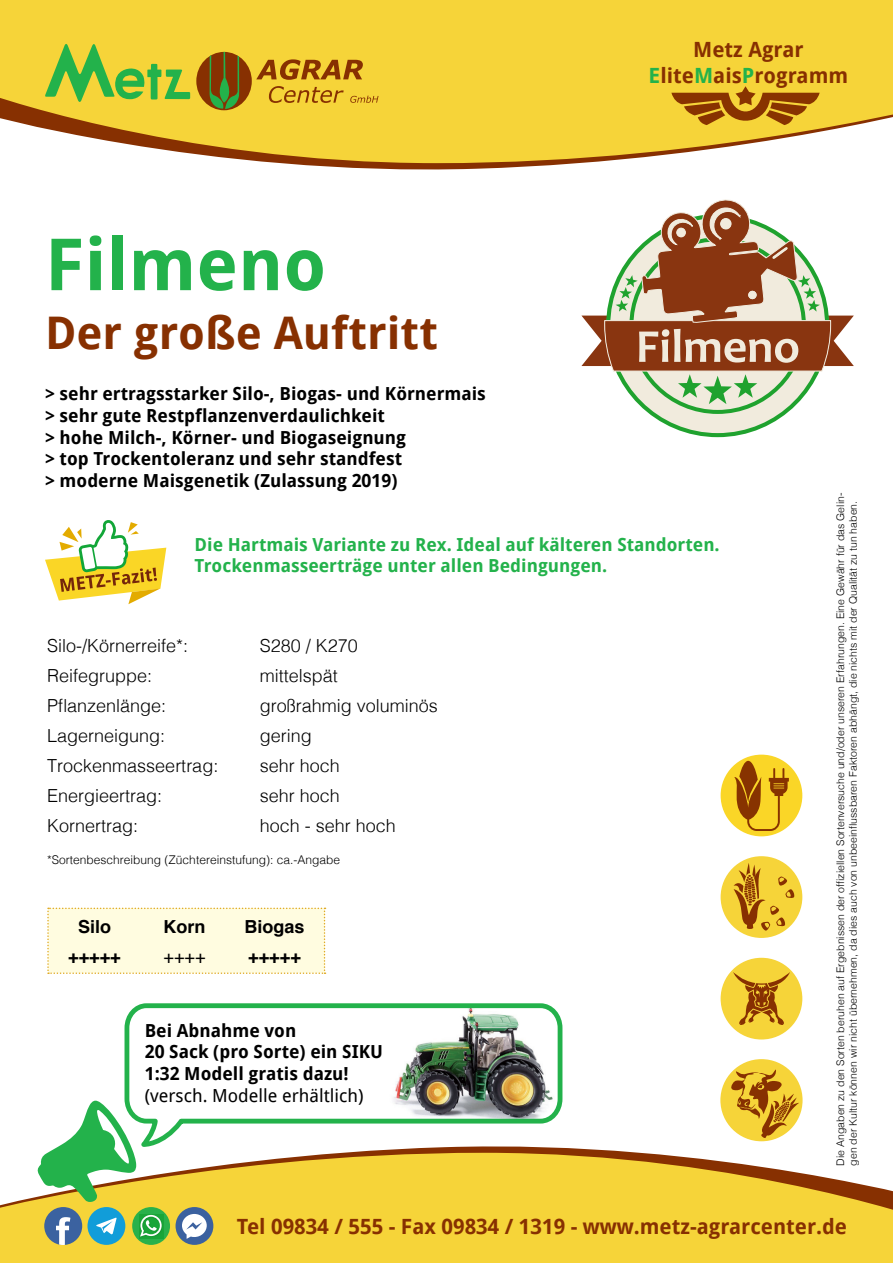
<style>
.page{position:relative;width:893px;height:1263px;background:#fff}
.page>*{position:absolute;margin:0;border:0;box-sizing:border-box;transform-origin:0 0}
.t1{font:700 72px "Droid Sans";color:#23b24b}
.t2{font:700 45px "Droid Sans";color:#873001}
.t3{font:700 21px/25.2px "Droid Sans";color:#873001;text-align:center}
.t4{font:700 18px/21.6px "Droid Sans";color:#000}
.t5{font:300 18px "Helvetica";color:#000}
.t6{font:700 18px/21.6px "Droid Sans";color:#23b24b}
.t7{font:18px "Droid Sans";color:#000}
.t8{font:700 18px "Helvetica";color:#000}
.t9{font:18px "Helvetica";color:#000}
.t10{font:300 12px "Helvetica";color:#000}
.t11{font:300 10.5px/12.6px "Helvetica";color:#000}
.s1{color:#23b24b}
</style>
<div class="page">
<svg style="left:280px;top:163px;width:299px;height:7px;fill:#873001"></svg>
<svg style="left:0;top:0;width:893px;height:163px;background:#f1d049"></svg>
<svg style="left:45px;top:44px;width:145px;height:58px;background:#adc83f"></svg>
<svg style="left:196px;top:52px;width:183px;height:58px;background:#c69b27"></svg>
<svg style="left:671px;top:86px;width:149px;height:42px;background:#c68e20"></svg>
<svg style="left:341px;top:1139px;width:434px;height:14px"></svg>
<svg style="left:0;top:1153px;width:893px;height:110px;background:#f0ce47"></svg>
<svg style="left:124px;top:1003px;width:441px;height:149px"></svg>
<svg style="left:132px;top:1207px;width:38px;height:38px"></svg>
<div style="left:176px;top:1207px;width:37px;height:38px;background:#3b619f;border-radius:50%"></div>
<svg style="left:182px;top:1214px;width:25px;height:25px"></svg>
<svg style="left:37px;top:1101px;width:125px;height:144px"></svg>
<svg style="left:649px;top:414px;width:137px;height:23px;fill:#f1ebdd"></svg>
<svg style="left:581px;top:199px;width:273px;height:215px"></svg>
<div style="left:47px;top:908px;width:278px;height:66px;background:#fffce0"></div>
<div style="left:721px;top:755px;width:81px;height:81px;background:#fad627;border-radius:50%"></div>
<svg style="left:734px;top:761px;width:55px;height:70px"></svg>
<div style="left:721px;top:958px;width:81px;height:81px;background:#f6d439;border-radius:50%"></div>
<svg style="left:733px;top:972px;width:57px;height:53px"></svg>
<div style="left:720px;top:1059px;width:82px;height:82px;background:#f6d439;border-radius:50%"></div>
<svg style="left:731px;top:1069px;width:68px;height:69px"></svg>
<div style="left:721px;top:856px;width:81px;height:82px;background:#f6d439;border-radius:50%"></div>
<svg style="left:734px;top:863px;width:61px;height:68px"></svg>
<svg style="left:45px;top:520px;width:121px;height:84px"></svg>
<h1 class="t1" style="left:45px;top:223px;width:283px">Filmeno</h1>
<h2 class="t2" style="left:45px;top:308px;width:395px">Der große Auftritt</h2>
<p class="t4" style="left:45px;top:383px;width:442px">&gt; sehr ertragsstarker Silo-, Biogas- und Körnermais &gt; sehr gute Restpflanzenverdaulichkeit<br>&gt; hohe Milch-, Körner- und Biogaseignung<br>&gt; top Trockentoleranz und sehr standfest<br>&gt; moderne Maisgenetik (Zulassung 2019)</p>
<p class="t3" style="left:649px;top:37px;width:201px">Metz Agrar<br><span class="s1">E</span>lite<span class="s1">M</span>ais<span class="s1">P</span>rogramm</p>
<p class="t6" style="left:195px;top:534px;width:527px">Die Hartmais Variante zu Rex. Ideal auf kälteren Standorten.<br>Trockenmasseerträge unter allen Bedingungen.</p>
<p class="t5" style="left:47px;top:630px;width:143px">Silo-/Körnerreife*:</p>
<p class="t5" style="left:260px;top:630px;width:100px">S280 / K270</p>
<p class="t5" style="left:47px;top:660px;width:107px">Reifegruppe:</p>
<p class="t5" style="left:260px;top:660px;width:80px">mittelspät</p>
<p class="t5" style="left:47px;top:690px;width:121px">Pflanzenlänge:</p>
<p class="t5" style="left:260px;top:690px;width:180px">großrahmig voluminös</p>
<p class="t5" style="left:47px;top:720px;width:120px">Lagerneigung:</p>
<p class="t5" style="left:260px;top:720px;width:54px">gering</p>
<p class="t5" style="left:47px;top:750px;width:173px">Trockenmasseertrag:</p>
<p class="t5" style="left:260px;top:750px;width:82px">sehr hoch</p>
<p class="t5" style="left:47px;top:780px;width:117px">Energieertrag:</p>
<p class="t5" style="left:260px;top:780px;width:82px">sehr hoch</p>
<p class="t5" style="left:47px;top:810px;width:93px">Kornertrag:</p>
<p class="t5" style="left:260px;top:810px;width:138px">hoch - sehr hoch</p>
<p class="t10" style="left:47px;top:849px;width:294px">*Sortenbeschreibung (Züchtereinstufung): ca.-Angabe</p>
<p class="t8" style="left:78px;top:912px;width:35px">Silo</p>
<p class="t8" style="left:164px;top:912px;width:43px">Korn</p>
<p class="t8" style="left:245px;top:912px;width:62px">Biogas</p>
<p class="t8" style="left:68px;top:942px;width:54px">+++++</p>
<p class="t9" style="left:164px;top:942px;width:44px">++++</p>
<p class="t8" style="left:248px;top:942px;width:54px">+++++</p>
<p class="t4" style="left:145px;top:1020px;width:240px">Bei Abnahme von<br>20 Sack (pro Sorte) ein SIKU<br>1:32 Modell gratis dazu!</p>
<p class="t7" style="left:145px;top:1085px;width:220px">(versch. Modelle erhältlich)</p>
<p class="t11" style="left:833px;top:1166px;width:674px;rotate:-90deg">Die Angaben zu den Sorten beruhen auf Ergebnissen der offiziellen Sortenversuche und/oder unseren Erfahrungen. Eine Gewähr für das Gelin&shy;gen der Kultur können wir nicht übernehmen, da dies auch von unbeeinflussbaren Faktoren abhängt, die nichts mit der Qualität zu tun haben.</p>
<p class="t3" style="left:237px;top:1214px;width:612px">Tel 09834 / 555 - Fax 09834 / 1319 - www.metz-agrarcenter.de</p>
</div>
